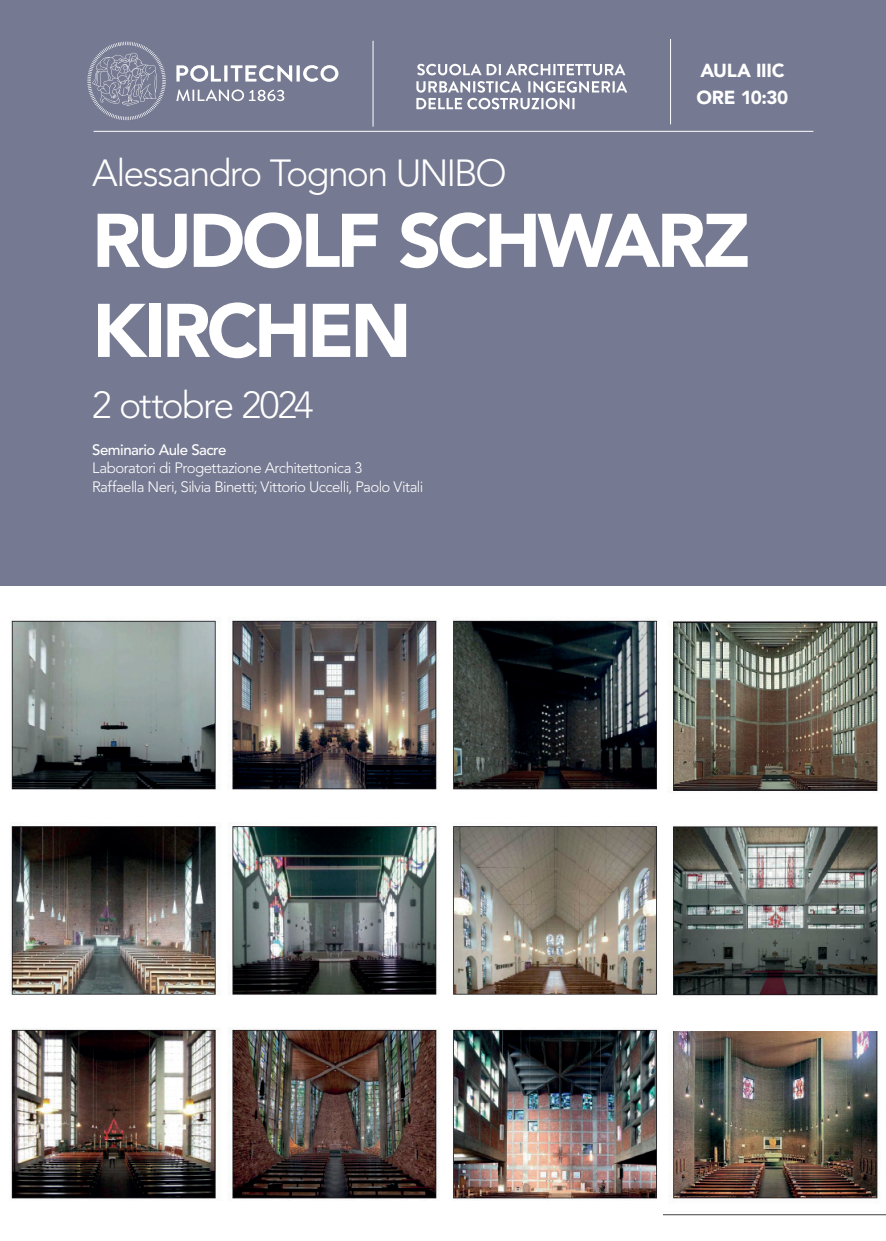
<style>
.page{position:relative;width:886px;height:1241px;background:#fff}
.page>*{position:absolute;margin:0;border:0;box-sizing:border-box;transform-origin:0 0}
.t1{font:900 75px/90px "Avenir LT Std";letter-spacing:-.05em;color:#fff}
.t2{font:300 37.5px "Avenir LT Std";letter-spacing:-.05em;color:#fff}
.t3{font:900 18.75px/27.8px "Avenir LT Std";letter-spacing:-.015em;color:#fff}
.t4{font:300 15px/18.6px "Avenir LT Std";letter-spacing:-.04em;color:#fff}
.t5{font:500 15px "Avenir LT Std";letter-spacing:-.03em;color:#fff}
</style>
<div class="page">
<div style="left:0;top:0;width:886px;height:585px;background:#757991"></div>
<img style="left:10px;top:617px;width:648px;height:584px">
<img style="left:670px;top:621px;width:209px;height:171px">
<img style="left:672px;top:826px;width:206px;height:170px">
<img style="left:663px;top:1031px;width:223px;height:184px">
<svg style="left:176px;top:89px;width:108px;height:12px"></svg>
<svg style="left:176px;top:65px;width:162px;height:17px"></svg>
<svg style="left:87px;top:42px;width:79px;height:78px"></svg>
<svg style="left:417px;top:64px;width:208px;height:11px"></svg>
<svg style="left:416px;top:81px;width:211px;height:28px"></svg>
<hr style="left:373px;top:41px;width:1px;height:86px;background:#fff">
<hr style="left:94px;top:131px;width:719px;height:1px;background:#fff">
<hr style="left:670px;top:39px;width:1px;height:85px;background:#fff">
<h2 class="t2" style="left:92px;top:151px;width:416px">Alessandro Tognon UNIBO</h2>
<p class="t3" style="left:696px;top:56px;width:93px">AULA IIIC<br>ORE 10:30</p>
<h1 class="t1" style="left:92px;top:195px;width:659px">RUDOLF SCHWARZ<br>KIRCHEN</h1>
<h2 class="t2" style="left:92px;top:382px;width:223px">2 ottobre 2024</h2>
<p class="t5" style="left:92px;top:441px;width:136px">Seminario Aule Sacre</p>
<p class="t4" style="left:92px;top:459px;width:333px">Laboratori di Progettazione Architettonica 3<br>Raffaella Neri, Silvia Binetti; Vittorio Uccelli, Paolo Vitali</p>
</div>
